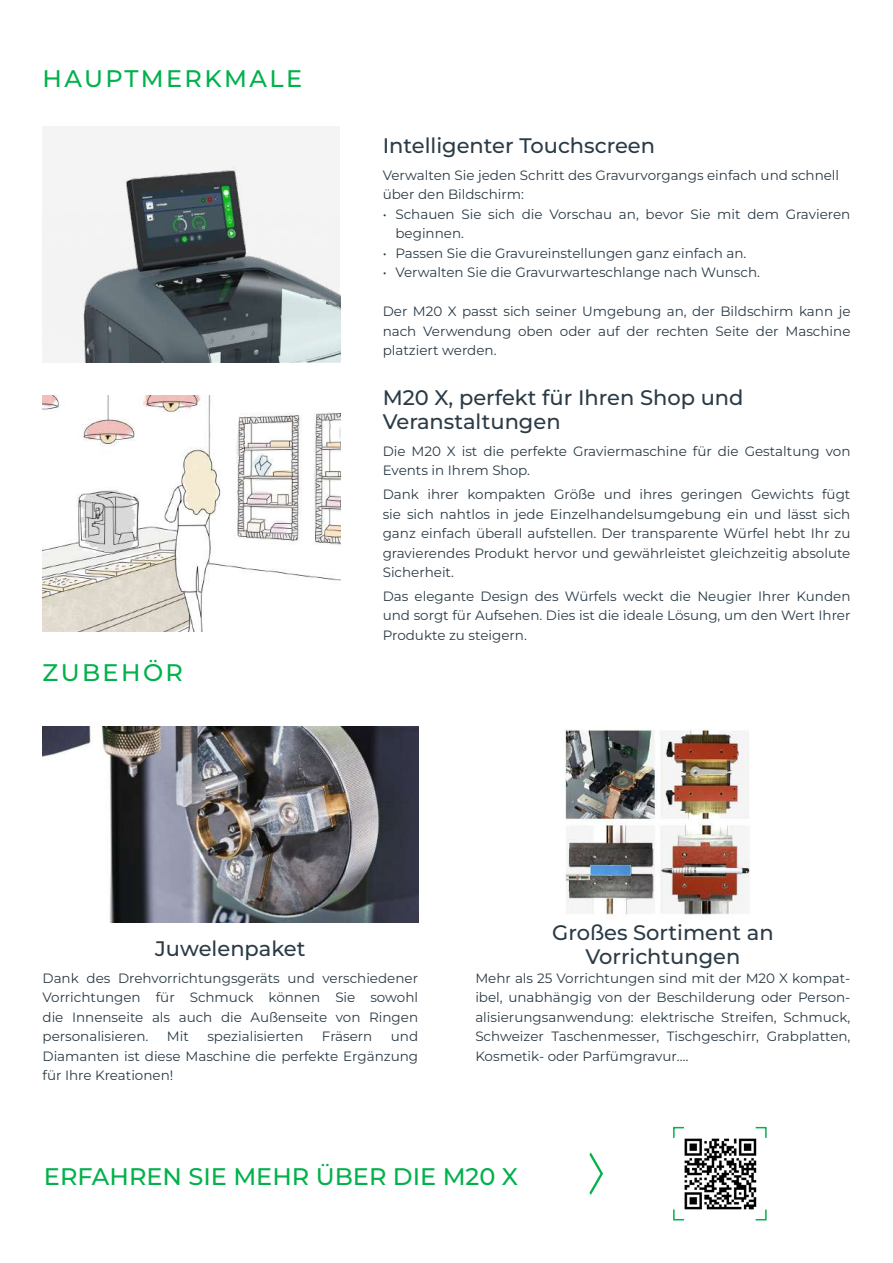
<style>
.page{position:relative;width:893px;height:1263px;background:#fff}
.page>*{position:absolute;margin:0;border:0;box-sizing:border-box;transform-origin:0 0}
.t1{font:100 24px "Montserrat";color:#00b14c}
.t2{font:100 24px "Montserrat";letter-spacing:.1em;color:#00b14c}
.t3{font:100 21px/24px "Montserrat";color:#2b3b46;text-align:center}
.t4{font:100 13.5px/19.5px "Montserrat";color:#2b3b46;text-align:justify}
</style>
<div class="page">
<svg style="left:589px;top:1152px;width:14px;height:43px"></svg>
<svg style="left:673px;top:1126px;width:12px;height:12px"></svg>
<svg style="left:673px;top:1209px;width:12px;height:12px"></svg>
<svg style="left:755px;top:1126px;width:12px;height:12px"></svg>
<svg style="left:755px;top:1209px;width:12px;height:12px"></svg>
<img style="left:43px;top:126px;width:297px;height:236px">
<img style="left:43px;top:395px;width:297px;height:236px">
<img style="left:43px;top:726px;width:375px;height:196px">
<img style="left:565px;top:729px;width:185px;height:189px">
<img style="left:682px;top:1135px;width:76px;height:77px">
<h1 class="t2" style="left:43px;top:63px;width:261px">HAUPTMERKMALE</h1>
<h1 class="t2" style="left:43px;top:656px;width:142px">ZUBEHÖR</h1>
<h2 class="t3" style="left:383px;top:133px;width:274px">Intelligenter Touchscreen</h2>
<p class="t4" style="left:383px;top:165px;width:458px">Verwalten Sie jeden Schritt des Gravurvorgangs einfach und schnell über den Bildschirm:</p>
<p class="t4" style="left:395px;top:204px;width:456px;text-indent:-13px">• Schauen Sie sich die Vorschau an, bevor Sie mit dem Gravieren beginnen.</p>
<p class="t4" style="left:383px;top:243px;width:365px">• Passen Sie die Gravureinstellungen ganz einfach an.</p>
<p class="t4" style="left:383px;top:262px;width:379px">• Verwalten Sie die Gravurwarteschlange nach Wunsch.</p>
<p class="t4" style="left:383px;top:301px;width:469px">Der M20 X passt sich seiner Umgebung an, der Bildschirm kann je nach Verwendung oben oder auf der rechten Seite der Maschine platziert werden.</p>
<h2 class="t3" style="left:383px;top:385px;width:362px;text-align:left">M20 X, perfekt für Ihren Shop und<br>Veranstaltungen</h2>
<p class="t4" style="left:383px;top:441px;width:469px">Die M20 X ist die perfekte Graviermaschine für die Gestaltung von<br>Events in Ihrem Shop.</p>
<p class="t4" style="left:383px;top:484px;width:469px">Dank ihrer kompakten Größe und ihres geringen Gewichts fügt sie sich nahtlos in jede Einzelhandelsumgebung ein und lässt sich ganz einfach überall aufstellen. Der transparente Würfel hebt Ihr zu gravierendes Produkt hervor und gewährleistet gleichzeitig absolute Sicherheit.</p>
<p class="t4" style="left:383px;top:586px;width:469px">Das elegante Design des Würfels weckt die Neugier Ihrer Kunden und sorgt für Aufsehen. Dies ist die ideale Lösung, um den Wert Ihrer Produkte zu steigern.</p>
<h2 class="t3" style="left:155px;top:936px;width:152px">Juwelenpaket</h2>
<p class="t4" style="left:43px;top:968px;width:377px">Dank des Drehvorrichtungsgeräts und verschiedener Vorrichtungen für Schmuck können Sie sowohl die Innenseite als auch die Außenseite von Ringen personalisieren.</p>
<p class="t4" style="left:43px;top:1026px;width:377px;text-indent:348px">und Diamanten ist diese Maschine die perfekte Ergänzung für Ihre Kreationen!</p>
<p class="t4" style="left:167px;top:1026px;width:24px">Mit</p>
<p class="t4" style="left:207px;top:1026px;width:98px">spezialisierten</p>
<p class="t4" style="left:322px;top:1026px;width:52px">Fräsern</p>
<h2 class="t3" style="left:552px;top:920px;width:223px">Großes Sortiment an<br>Vorrichtungen</h2>
<p class="t4" style="left:475px;top:968px;width:377px">Mehr als 25 Vorrichtungen sind mit der M20 X kompat&shy;ibel, unabhängig von der Beschilderung oder Person&shy;alisierungsanwendung: elektrische Streifen, Schmuck, Schweizer Taschenmesser, Tischgeschirr, Grabplatten, Kosmetik- oder Parfümgravur.…</p>
<h1 class="t1" style="left:44px;top:1161px;width:476px">ERFAHREN SIE MEHR ÜBER DIE M20 X</h1>
</div>
